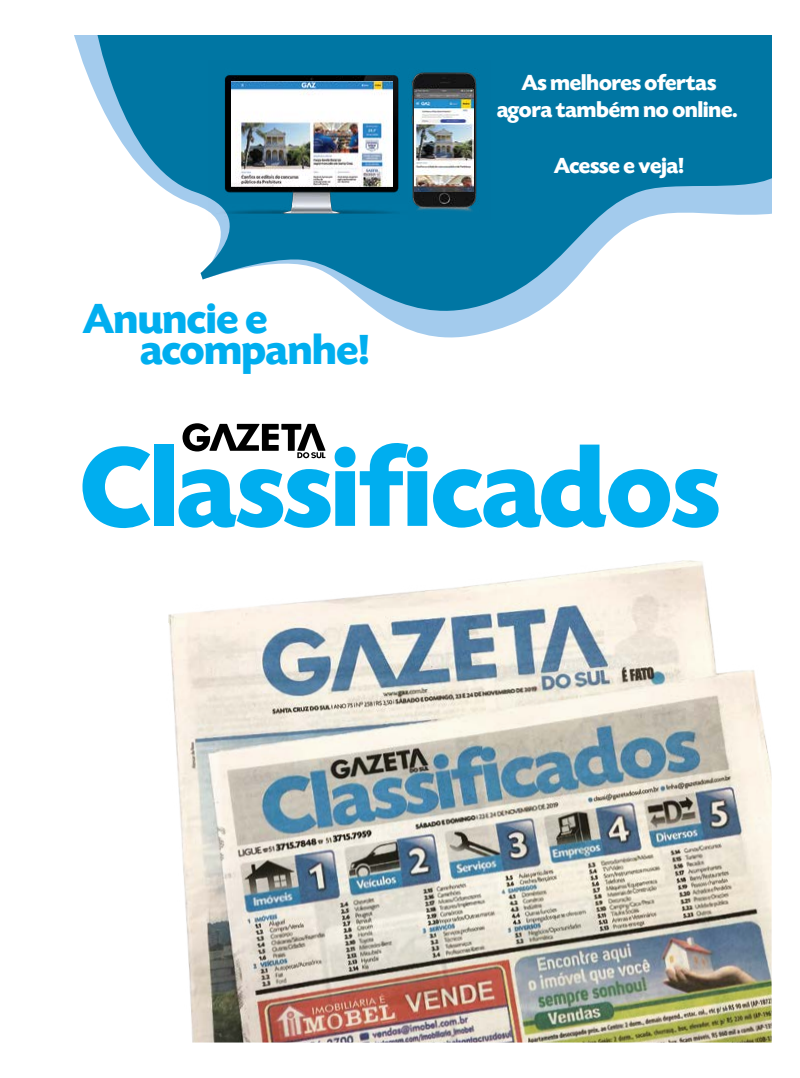
<style>
.page{position:relative;width:800px;height:1078px;background:#fff}
.page>*{position:absolute;margin:0;border:0;box-sizing:border-box;transform-origin:0 0}
.t1{font:700 118.1px "Today SHOP";color:#00aeef}
.t2{font:700 44.3px "Today SHOP";color:#00aeef}
.t3{font:700 23px/27.6px "Today SHOP";color:#fff;text-align:center}
</style>
<div class="page">
<svg style="left:182px;top:423px;width:143px;height:35px"></svg>
<svg style="left:74px;top:35px;width:424px;height:303px"></svg>
<svg style="left:94px;top:35px;width:677px;height:294px;fill:#0076a3"></svg>
<img style="left:208px;top:61px;width:283px;height:158px">
<img style="left:231px;top:81px;width:162px;height:105px">
<img style="left:414px;top:89px;width:59px;height:103px">
<img style="left:168px;top:560px;width:603px;height:482px">
<h2 class="t2" style="left:83px;top:295px;width:185px">Anuncie e</h2>
<h2 class="t2" style="left:140px;top:327px;width:230px">acompanhe!</h2>
<p class="t3" style="left:497px;top:69px;width:242px">As melhores ofertas agora também no online.</p>
<p class="t3" style="left:554px;top:152px;width:131px">Acesse e veja!</p>
<h1 class="t1" style="left:81px;top:427px;width:640px">Classificados</h1>
</div>
